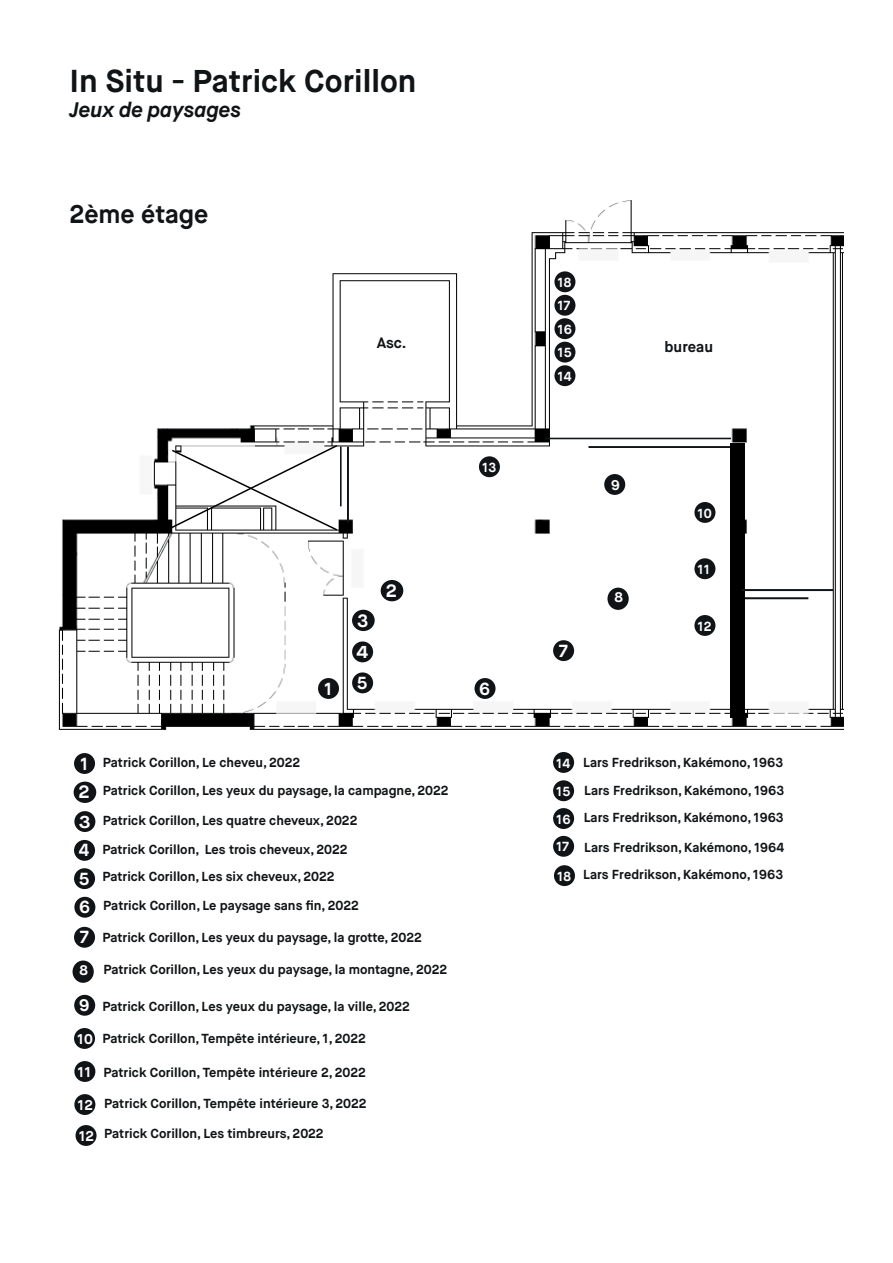
<style>
.page{position:relative;width:893px;height:1263px;background:#fff}
.page>*{position:absolute;margin:0;border:0;box-sizing:border-box;transform-origin:0 0}
.t1{font:700 31.5px "Maison Neue";color:#111416}
.t2{font:700 25.5px "Maison Neue";color:#111416}
.t3{font:italic 700 21px "Maison Neue";color:#111416}
.t4{font:700 17.85px "Maison Neue";color:#fff;scale:1.06 1}
.t5{font:700 17.4px/30px "Maison Neue";color:#fff}
.t6{font:700 17.25px "Maison Neue";color:#fff;scale:1.15 1}
.t7{font:700 16.8px "Maison Neue";color:#fff}
.t8{font:700 15px "Maison Neue";color:#111416}
.t9{font:700 14.1px "Maison Neue";color:#fff}
.t10{font:700 13.95px "Maison Neue";color:#fff;scale:1.07 1}
.t11{font:700 13.2px/27.9px "Maison Neue";color:#fff;text-align:justify}
.t12{font:700 13.05px/27.5px "Maison Neue";color:#111416;text-align:justify}
.s1{font-size:31.65px}
.s2{font-size:17.4px;color:#fff}
.s3{font-size:14.1px;color:#fff}
</style>
<div class="page">
<img style="left:58px;top:200px;width:785px;height:612px">
<hr style="left:348px;top:447px;width:1px;height:75px;background:#000">
<div style="left:347px;top:447px;width:1px;height:75px;border:1px solid #111416"></div>
<div style="left:340px;top:447px;width:1px;height:59px;border:1px solid #111416"></div>
<div style="left:545px;top:438px;width:186px;height:1px;border:1px solid #111416"></div>
<div style="left:589px;top:447px;width:141px;height:1px;border:1px solid #111416"></div>
<div style="left:730px;top:443px;width:15px;height:275px;background:#000"></div>
<div style="left:742px;top:589px;width:91px;height:2px;border:1px solid #111416"></div>
<div style="left:745px;top:598px;width:63px;height:1px;border:1px solid #111416"></div>
<div style="left:74px;top:753px;width:21px;height:21px;background:#111416;border-radius:50%"></div>
<div style="left:74px;top:811px;width:21px;height:21px;background:#111416;border-radius:50%"></div>
<div style="left:74px;top:840px;width:21px;height:21px;background:#111416;border-radius:50%"></div>
<div style="left:74px;top:782px;width:22px;height:21px;background:#111416;border-radius:50%"></div>
<div style="left:74px;top:897px;width:21px;height:21px;background:#111416;border-radius:50%"></div>
<div style="left:74px;top:927px;width:21px;height:21px;background:#111416;border-radius:50%"></div>
<div style="left:73px;top:960px;width:21px;height:23px;background:#111416;border-radius:50%"></div>
<div style="left:74px;top:868px;width:21px;height:21px;background:#111416;border-radius:50%"></div>
<svg style="left:165px;top:444px;width:174px;height:88px"></svg>
<div style="left:318px;top:678px;width:21px;height:21px;background:#111416;border-radius:50%"></div>
<div style="left:352px;top:610px;width:23px;height:21px;background:#111416;border-radius:50%"></div>
<div style="left:352px;top:641px;width:21px;height:21px;background:#111416;border-radius:50%"></div>
<div style="left:381px;top:580px;width:22px;height:21px;background:#111416;border-radius:50%"></div>
<div style="left:352px;top:672px;width:21px;height:21px;background:#111416;border-radius:50%"></div>
<div style="left:474px;top:678px;width:22px;height:21px;background:#111416;border-radius:50%"></div>
<div style="left:553px;top:640px;width:21px;height:21px;background:#111416;border-radius:50%"></div>
<div style="left:607px;top:588px;width:22px;height:22px;background:#111416;border-radius:50%"></div>
<div style="left:74px;top:995px;width:21px;height:21px;background:#111416;border-radius:50%"></div>
<div style="left:694px;top:502px;width:21px;height:21px;background:#111416;border-radius:50%"></div>
<div style="left:604px;top:474px;width:21px;height:21px;background:#111416;border-radius:50%"></div>
<div style="left:74px;top:1028px;width:21px;height:21px;background:#111416;border-radius:50%"></div>
<div style="left:694px;top:558px;width:21px;height:21px;background:#111416;border-radius:50%"></div>
<div style="left:74px;top:1061px;width:21px;height:21px;background:#111416;border-radius:50%"></div>
<div style="left:74px;top:1094px;width:21px;height:21px;background:#111416;border-radius:50%"></div>
<div style="left:694px;top:615px;width:21px;height:21px;background:#111416;border-radius:50%"></div>
<div style="left:479px;top:456px;width:21px;height:21px;background:#111416;border-radius:50%"></div>
<div style="left:554px;top:365px;width:21px;height:21px;background:#111416;border-radius:50%"></div>
<div style="left:554px;top:342px;width:21px;height:21px;background:#111416;border-radius:50%"></div>
<div style="left:554px;top:318px;width:21px;height:21px;background:#111416;border-radius:50%"></div>
<div style="left:554px;top:295px;width:21px;height:21px;background:#111416;border-radius:50%"></div>
<div style="left:554px;top:271px;width:21px;height:21px;background:#111416;border-radius:50%"></div>
<div style="left:76px;top:1125px;width:21px;height:21px;background:#111416;border-radius:50%"></div>
<div style="left:553px;top:752px;width:21px;height:21px;background:#111416;border-radius:50%"></div>
<div style="left:553px;top:780px;width:21px;height:21px;background:#111416;border-radius:50%"></div>
<div style="left:553px;top:808px;width:21px;height:21px;background:#111416;border-radius:50%"></div>
<div style="left:553px;top:836px;width:21px;height:21px;background:#111416;border-radius:50%"></div>
<div style="left:554px;top:865px;width:21px;height:21px;background:#111416;border-radius:50%"></div>
<h1 class="t1" style="left:69px;top:61px;width:349px"><span class="s1">In Situ -</span> Patrick Corillon</h1>
<h3 class="t3" style="left:69px;top:96px;width:173px">Jeux de paysages</h3>
<h2 class="t2" style="left:69px;top:198px;width:141px">2ème étage</h2>
<p class="t8" style="left:377px;top:333px;width:31px">Asc.</p>
<p class="t11" style="left:482px;top:453px;width:16px">13</p>
<h3 class="t5" style="left:80px;top:749px;width:10px">1</h3>
<p class="t12" style="left:103px;top:749px;width:199px">Patrick Corillon, Le cheveu, 2022</p>
<h3 class="t5" style="left:324px;top:674px;width:10px">1</h3>
<h3 class="t4" style="left:357px;top:609px;width:12px">3</h3>
<h3 class="t6" style="left:356px;top:641px;width:12px">4</h3>
<h3 class="t4" style="left:386px;top:579px;width:12px">2</h3>
<h3 class="t5" style="left:357px;top:668px;width:12px">5</h3>
<h3 class="t5" style="left:479px;top:674px;width:12px">6</h3>
<h3 class="t4" style="left:79px;top:781px;width:12px">2</h3>
<h3 class="t6" style="left:79px;top:811px;width:12px">3</h3>
<h3 class="t5" style="left:79px;top:835px;width:12px">4</h3>
<p class="t12" style="left:103px;top:777px;width:347px">Patrick Corillon, Les yeux du paysage, la campagne, 2022</p>
<p class="t12" style="left:103px;top:807px;width:256px">Patrick Corillon, Les quatre cheveux, 2022</p>
<p class="t12" style="left:102px;top:836px;width:247px">Patrick Corillon, Les trois cheveux, 2022</p>
<p class="t12" style="left:79px;top:863px;width:257px"><span class="s2">5</span> Patrick Corillon, Les six cheveux, 2022</p>
<h3 class="t5" style="left:79px;top:892px;width:12px">6<br>7</h3>
<p class="t10" style="left:79px;top:961px;width:9px">8</p>
<p class="t12" style="left:103px;top:892px;width:257px">Patrick Corillon, Le paysage sans fin, 2022</p>
<p class="t12" style="left:102px;top:924px;width:321px">Patrick Corillon, Les yeux du paysage, la grotte, 2022</p>
<p class="t12" style="left:103px;top:956px;width:345px">Patrick Corillon, Les yeux du paysage, la montagne, 2022</p>
<p class="t7" style="left:79px;top:994px;width:12px">9</p>
<p class="t12" style="left:102px;top:992px;width:309px">Patrick Corillon, Les yeux du paysage, la ville, 2022</p>
<p class="t9" style="left:77px;top:1030px;width:17px">10</p>
<p class="t12" style="left:102px;top:1024px;width:265px">Patrick Corillon, Tempête intérieure, 1, 2022</p>
<p class="t9" style="left:78px;top:1063px;width:15px">11</p>
<p class="t9" style="left:78px;top:1096px;width:17px">12</p>
<p class="t12" style="left:103px;top:1059px;width:264px">Patrick Corillon, Tempête intérieure 2, 2022</p>
<p class="t12" style="left:104px;top:1089px;width:264px">Patrick Corillon, Tempête intérieure 3, 2022</p>
<p class="t12" style="left:79px;top:1120px;width:246px"><span class="s3">12</span> Patrick Corillon, Les timbreurs, 2022</p>
<p class="t11" style="left:558px;top:269px;width:15px">18</p>
<p class="t11" style="left:558px;top:292px;width:14px">17</p>
<p class="t11" style="left:558px;top:315px;width:16px">16</p>
<p class="t11" style="left:558px;top:339px;width:16px">15</p>
<p class="t11" style="left:558px;top:362px;width:16px">14</p>
<p class="t9" style="left:611px;top:476px;width:10px">9</p>
<h3 class="t5" style="left:559px;top:636px;width:10px">7</h3>
<p class="t10" style="left:614px;top:588px;width:9px">8</p>
<p class="t8" style="left:665px;top:337px;width:50px">bureau</p>
<p class="t11" style="left:698px;top:499px;width:16px">10</p>
<p class="t11" style="left:698px;top:555px;width:14px">11</p>
<p class="t11" style="left:698px;top:612px;width:15px">12</p>
<p class="t11" style="left:556px;top:749px;width:16px">14<br>15<br>16<br>17</p>
<p class="t11" style="left:557px;top:862px;width:15px">18</p>
<p class="t12" style="left:583px;top:749px;width:202px">Lars Fredrikson, Kakémono, 1963<br>Lars Fredrikson, Kakémono, 1963<br>Lars Fredrikson, Kakémono, 1963</p>
<p class="t12" style="left:583px;top:833px;width:202px;line-height:27.9px">Lars Fredrikson, Kakémono, 1964<br>Lars Fredrikson, Kakémono, 1963</p>
</div>
